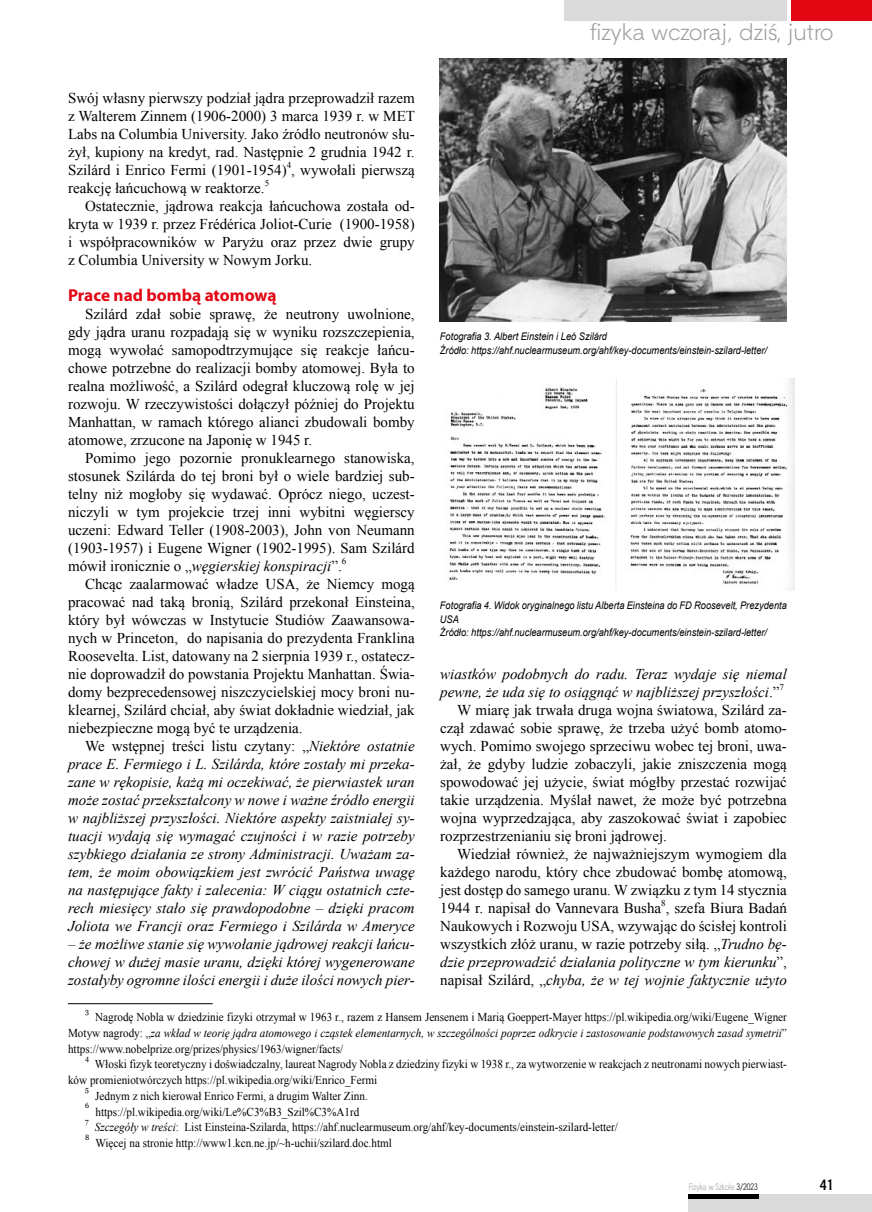
<style>
.page{position:relative;width:872px;height:1212px;background:#fff}
.page>*{position:absolute;margin:0;border:0;box-sizing:border-box;transform-origin:0 0}
.t1{font:22.5px "Straight EFN";color:#9d9d9c}
.srodtyt_kolor{font:700 17.25px "Myriad Pro";color:#e30613}
.txt{font:15px/18px "Times New Roman";color:#000;text-align:justify}
.txt-2{font:italic 15px/18px "Times New Roman";color:#000;text-align:justify}
.t2{font:700 15px "Aerton Cnd EFN";color:#000}
.t3{font:12px/15.8px "Times New Roman";color:#000;text-align:justify;scale:.93 1}
.podpis_Rys{font:italic 10.5px/13.5px "Arial";color:#000;scale:.88 1}
.t4{font:9px "Straight Cnd EFN";color:#9d9d9c}
.txt-3{font:9px "Times New Roman";color:#000}
.t5{font:7.65px "Georgia";color:#000;scale:.93 1}
.s1{font-style:italic}
.s2{font-style:normal}
.s3{color:#000}
</style>
<div class="page">
<div style="left:791px;top:0;width:81px;height:21px;background:#e30613"></div>
<div style="left:564px;top:0;width:222px;height:21px;background:#dadada"></div>
<div style="left:688px;top:1194px;width:184px;height:18px;background:#dadada"></div>
<hr style="left:688px;top:1194px;width:71px;height:4px;background:#000">
<img style="left:449px;top:379px;width:345px;height:211px">
<hr style="left:68px;top:1003px;width:145px;height:1px;background:#000">
<img style="left:440px;top:58px;width:347px;height:263px">
<p class="txt" style="left:68px;top:89px;width:348px">Swój własny pierwszy podział jądra przeprowadził razem z Walterem Zinnem (1906-2000) 3 marca 1939 r. w MET Labs na Columbia University. Jako źródło neutronów słu&shy;żył, kupiony na kredyt, rad. Następnie 2 grudnia 1942 r.<br>Szilárd i Enrico Fermi (1901-1954) , wywołali pierwszą</p>
<p class="txt-3" style="left:287px;top:158px;width:6px">4</p>
<p class="txt" style="left:68px;top:179px;width:198px">reakcję łańcuchową w reaktorze.</p>
<p class="txt-3" style="left:265px;top:176px;width:6px">5</p>
<p class="txt" style="left:68px;top:197px;width:348px;text-indent:17px">Ostatecznie, jądrowa reakcja łańcuchowa została od&shy;kryta w 1939 r. przez Frédérica Joliot-Curie (1900-1958) i współpracowników w Paryżu oraz przez dwie grupy z Columbia University w Nowym Jorku.</p>
<p class="srodtyt_kolor" style="left:68px;top:284px;width:210px">Prace nad bombą atomową</p>
<p class="txt" style="left:68px;top:305px;width:348px;text-indent:17px">Szilárd zdał sobie sprawę, że neutrony uwolnione, gdy jądra uranu rozpadają się w wyniku rozszczepienia, mogą wywołać samopodtrzymujące się reakcje łańcu&shy;chowe potrzebne do realizacji bomby atomowej. Była to realna możliwość, a Szilárd odegrał kluczową rolę w jej rozwoju. W rzeczywistości dołączył później do Projektu Manhattan, w ramach którego alianci zbudowali bomby atomowe, zrzucone na Japonię w 1945 r.</p>
<p class="txt" style="left:68px;top:449px;width:348px;text-indent:17px">Pomimo jego pozornie pronuklearnego stanowiska, stosunek Szilárda do tej broni był o wiele bardziej sub&shy;telny niż mogłoby się wydawać. Oprócz niego, uczest&shy;niczyli w tym projekcie trzej inni wybitni węgierscy uczeni: Edward Teller (1908-2003), John von Neumann (1903-1957) i Eugene Wigner (1902-1995). Sam Szilárd mówił ironicznie o „<span class="s1">węgierskiej konspiracji</span>”.</p>
<p class="txt-3" style="left:342px;top:554px;width:6px">6</p>
<p class="txt" style="left:68px;top:575px;width:348px;text-indent:17px">Chcąc zaalarmować władze USA, że Niemcy mogą pracować nad taką bronią, Szilárd przekonał Einsteina, który był wówczas w Instytucie Studiów Zaawansowa&shy;nych w Princeton, do napisania do prezydenta Franklina Roosevelta. List, datowany na 2 sierpnia 1939 r., ostatecz&shy;nie doprowadził do powstania Projektu Manhattan. Świa&shy;domy bezprecedensowej niszczycielskiej mocy broni nu&shy;klearnej, Szilárd chciał, aby świat dokładnie wiedział, jak niebezpieczne mogą być te urządzenia.</p>
<p class="txt-2" style="left:68px;top:737px;width:348px;text-indent:17px"><span class="s2">We wstępnej treści listu czytany: „</span>Niektóre ostatnie prace E. Fermiego i L. Szilárda, które zostały mi przeka&shy;zane w rękopisie, każą mi oczekiwać, że pierwiastek uran może zostać przekształcony w nowe i ważne źródło energii w najbliższej przyszłości. Niektóre aspekty zaistniałej sy&shy;tuacji wydają się wymagać czujności i w razie potrzeby szybkiego działania ze strony Administracji. Uważam za&shy;tem, że moim obowiązkiem jest zwrócić Państwa uwagę na następujące fakty i zalecenia: W ciągu ostatnich czte&shy;rech miesięcy stało się prawdopodobne – dzięki pracom Joliota we Francji oraz Fermiego i Szilárda w Ameryce</p>
<p class="txt-2" style="left:68px;top:935px;width:348px">– że możliwe stanie się wywołanie jądrowej reakcji łańcu&shy;chowej w dużej masie uranu, dzięki której wygenerowane zostałyby ogromne ilości energii i duże ilości nowych pier-</p>
<h1 class="t1" style="left:590px;top:18px;width:245px">fizyka wczoraj, dziś, jutro</h1>
<p class="podpis_Rys" style="left:440px;top:330px;width:191px">Fotografia 3. Albert Einstein i Leó Szilárd</p>
<p class="podpis_Rys" style="left:440px;top:344px;width:373px">Źródło: https://ahf.nuclearmuseum.org/ahf/key-documents/einstein-szilard-letter/</p>
<p class="podpis_Rys" style="left:440px;top:599px;width:396px">Fotografia 4. Widok oryginalnego listu Alberta Einsteina do FD Roosevelt, Prezydenta<br>USA</p>
<p class="podpis_Rys" style="left:440px;top:626px;width:373px">Źródło: https://ahf.nuclearmuseum.org/ahf/key-documents/einstein-szilard-letter/</p>
<p class="txt-2" style="left:440px;top:665px;width:348px">wiastków podobnych do radu. Teraz wydaje się niemal pewne, że uda się to osiągnąć w najbliższej przyszłości<span class="s2">.”</span></p>
<p class="txt-3" style="left:779px;top:680px;width:6px">7</p>
<p class="txt" style="left:440px;top:701px;width:348px;text-indent:17px">W miarę jak trwała druga wojna światowa, Szilárd za&shy;czął zdawać sobie sprawę, że trzeba użyć bomb atomo&shy;wych. Pomimo swojego sprzeciwu wobec tej broni, uwa&shy;żał, że gdyby ludzie zobaczyli, jakie zniszczenia mogą spowodować jej użycie, świat mógłby przestać rozwijać takie urządzenia. Myślał nawet, że może być potrzebna wojna wyprzedzająca, aby zaszokować świat i zapobiec rozprzestrzenianiu się broni jądrowej.</p>
<p class="txt" style="left:440px;top:845px;width:348px;text-indent:17px">Wiedział również, że najważniejszym wymogiem dla każdego narodu, który chce zbudować bombę atomową, jest dostęp do samego uranu. W związku z tym 14 stycznia 1944 r. napisał do Vannevara Busha , szefa Biura Badań</p>
<p class="txt-3" style="left:661px;top:896px;width:6px">8</p>
<p class="txt" style="left:440px;top:917px;width:348px">Naukowych i Rozwoju USA, wzywając do ścisłej kontroli wszystkich złóż uranu, w razie potrzeby siłą. „<span class="s1">Trudno bę&shy;dzie przeprowadzić działania polityczne w tym kierunku</span>”, napisał Szilárd, „<span class="s1">chyba, że w tej wojnie faktycznie użyto</span></p>
<p class="t5" style="left:85px;top:1006px;width:6px">3</p>
<p class="t3" style="left:68px;top:1009px;width:774px;text-indent:27px">Nagrodę Nobla w dziedzinie fizyki otrzymał w 1963 r., razem z Hansem Jensenem i Marią Goeppert-Mayer https://pl.wikipedia.org/wiki/Eugene_Wigner Motyw nagrody: „<span class="s1">za wkład w teorię jądra atomowego i cząstek elementarnych, w szczególności poprzez odkrycie i zastosowanie podstawowych zasad symetrii</span>” https://www.nobelprize.org/prizes/physics/1963/wigner/facts/</p>
<p class="t5" style="left:85px;top:1053px;width:6px">4</p>
<p class="t3" style="left:68px;top:1056px;width:774px;text-indent:27px">Włoski fizyk teoretyczny i doświadczalny, laureat Nagrody Nobla z dziedziny fizyki w 1938 r., za wytworzenie w reakcjach z neutronami nowych pierwiast&shy;ków promieniotwórczych https://pl.wikipedia.org/wiki/Enrico_Fermi</p>
<p class="t5" style="left:85px;top:1085px;width:6px">5</p>
<p class="t3" style="left:95px;top:1088px;width:295px">Jednym z nich kierował Enrico Fermi, a drugim Walter Zinn.</p>
<p class="t5" style="left:85px;top:1101px;width:6px">6</p>
<p class="t3" style="left:95px;top:1103px;width:285px">https://pl.wikipedia.org/wiki/Le%C3%B3_Szil%C3%A1rd</p>
<p class="t5" style="left:85px;top:1116px;width:5px">7</p>
<p class="t3" style="left:95px;top:1119px;width:564px"><span class="s1">Szczegóły w treści</span>: List Einsteina-Szilarda, https://ahf.nuclearmuseum.org/ahf/key-documents/einstein-szilard-letter/</p>
<p class="t5" style="left:85px;top:1132px;width:6px">8</p>
<p class="t3" style="left:95px;top:1135px;width:320px">Więcej na stronie http://www1.kcn.ne.jp/~h-uchii/szilard.doc.html</p>
<p class="t4" style="left:688px;top:1182px;width:71px">Fizyka w Szkole <span class="s3">3/2023</span></p>
<p class="t2" style="left:819px;top:1176px;width:15px">41</p>
</div>
